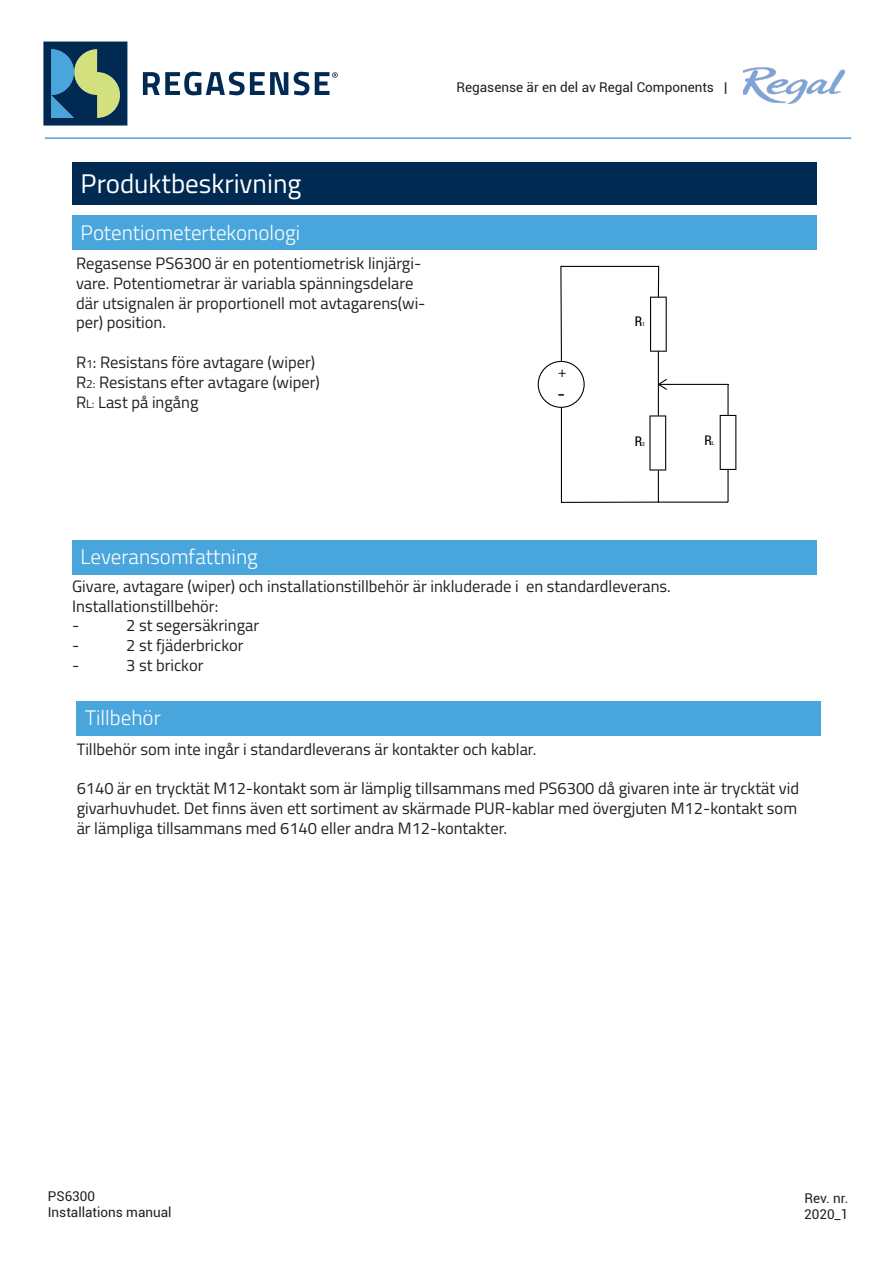
<style>
.page{position:relative;width:893px;height:1263px;background:#fff}
.page>*{position:absolute;margin:0;border:0;box-sizing:border-box;transform-origin:0 0}
.Regal_Main_title{font:27px "Titillium Web";color:#fff}
.t1{font:22.65px "Myriad Pro";color:#000001}
.Regal_Subheading{font:300 21px "Titillium Web";color:#fff}
.Regal_Body_text{font:16.5px/19.8px "Titillium Web";color:#231f20}
.t2{font:13.8px "Myriad Pro";color:#000001}
.t3{font:13.5px/16.2px "Roboto";color:#231f20}
.t4{font:condensed 13.5px "Roboto";color:#000001}
.t5{font:condensed 5.4px "Roboto";color:#000001}
.s1{font-size:12px}
</style>
<div class="page">
<img style="left:743px;top:68px;width:102px;height:36px">
<svg style="left:43px;top:42px;width:84px;height:84px;background:#3f6a73"></svg>
<svg style="left:143px;top:72px;width:145px;height:23px"></svg>
<svg style="left:294px;top:72px;width:15px;height:23px"></svg>
<svg style="left:315px;top:72px;width:23px;height:23px"></svg>
<hr style="left:45px;top:137px;width:806px;height:2px;background:#48a6dc">
<div style="left:72px;top:162px;width:744px;height:43px;background:#002a52"></div>
<div style="left:72px;top:216px;width:744px;height:34px;background:#48a6dc"></div>
<hr style="left:658px;top:502px;width:70px;height:1px;background:#000001">
<hr style="left:727px;top:384px;width:2px;height:31px;background:#000001">
<hr style="left:727px;top:469px;width:2px;height:33px;background:#000001">
<hr style="left:659px;top:384px;width:70px;height:1px;background:#000001">
<svg style="left:720px;top:415px;width:16px;height:55px"></svg>
<svg style="left:538px;top:266px;width:129px;height:237px"></svg>
<div style="left:72px;top:540px;width:744px;height:34px;background:#48a6dc"></div>
<div style="left:77px;top:701px;width:744px;height:34px;background:#48a6dc"></div>
<p class="Regal_Main_title" style="left:81px;top:163px;width:222px">Produktbeskrivning</p>
<p class="Regal_Subheading" style="left:81px;top:217px;width:221px">Potentiometertekonologi</p>
<p class="Regal_Body_text" style="left:76px;top:253px;width:351px">Regasense PS6300 är en potentiometrisk linjärgi&shy;vare. Potentiometrar är variabla spänningsdelare där utsignalen är proportionell mot avtagarens(wi&shy;per) position.</p>
<p class="Regal_Body_text" style="left:76px;top:352px;width:241px">R<span class="s1">1</span>: Resistans före avtagare (wiper)</p>
<p class="Regal_Body_text" style="left:76px;top:371px;width:245px">R<span class="s1">2:</span> Resistans efter avtagare (wiper)</p>
<p class="Regal_Body_text" style="left:76px;top:391px;width:124px">R<span class="s1">L:</span> Last på ingång</p>
<p class="t3" style="left:457px;top:79px;width:272px">Regasense är en del av Regal Components |</p>
<p class="t2" style="left:558px;top:364px;width:10px">+</p>
<p class="t1" style="left:558px;top:379px;width:8px">-</p>
<p class="t4" style="left:635px;top:312px;width:9px">R</p>
<p class="t5" style="left:642px;top:320px;width:4px">1</p>
<p class="t4" style="left:635px;top:431px;width:9px">R</p>
<p class="t5" style="left:642px;top:440px;width:4px">2</p>
<p class="t4" style="left:704px;top:431px;width:9px">R</p>
<p class="t5" style="left:712px;top:439px;width:4px">L</p>
<p class="Regal_Subheading" style="left:81px;top:542px;width:179px">Leveransomfattning</p>
<p class="Regal_Body_text" style="left:72px;top:575px;width:600px">Givare, avtagare (wiper) och installationstillbehör är inkluderade i en standardleverans.</p>
<p class="Regal_Body_text" style="left:72px;top:595px;width:148px">Installationstillbehör:</p>
<p class="Regal_Body_text" style="left:72px;top:615px;width:9px">-</p>
<p class="Regal_Body_text" style="left:126px;top:615px;width:134px">2 st segersäkringar</p>
<p class="Regal_Body_text" style="left:72px;top:635px;width:9px">-</p>
<p class="Regal_Body_text" style="left:126px;top:635px;width:119px">2 st fjäderbrickor</p>
<p class="Regal_Body_text" style="left:72px;top:654px;width:9px">-</p>
<p class="Regal_Body_text" style="left:126px;top:654px;width:79px">3 st brickor</p>
<p class="Regal_Subheading" style="left:85px;top:703px;width:77px">Tillbehör</p>
<p class="Regal_Body_text" style="left:77px;top:738px;width:461px">Tillbehör som inte ingår i standardleverans är kontakter och kablar.</p>
<p class="Regal_Body_text" style="left:77px;top:778px;width:724px">6140 är en trycktät M12-kontakt som är lämplig tillsammans med PS6300 då givaren inte är trycktät vid givarhuvhudet. Det finns även ett sortiment av skärmade PUR-kablar med övergjuten M12-kontakt som är lämpliga tillsammans med 6140 eller andra M12-kontakter.</p>
<p class="t3" style="left:48px;top:1187px;width:125px">PS6300<br>Installations manual</p>
<p class="t3" style="left:804px;top:1189px;width:46px">Rev. nr.<br>2020_1</p>
</div>
